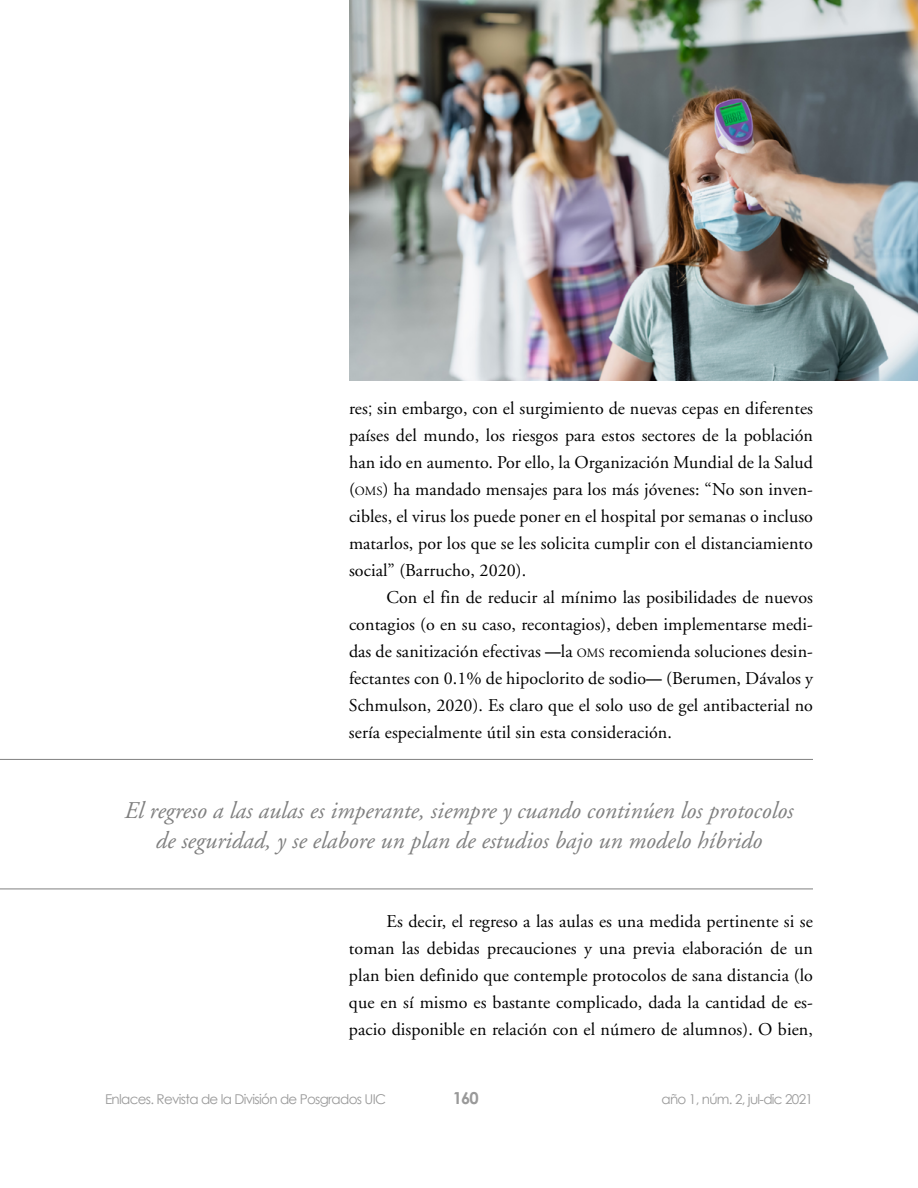
<style>
.page{position:relative;width:918px;height:1188px;background:#fff}
.page>*{position:absolute;margin:0;border:0;box-sizing:border-box;transform-origin:0 0}
.t1{font:italic 24px/30px "Adobe Garamond";color:#808080;text-align:center}
.t2{font:18px/27px "Adobe Garamond";letter-spacing:.005em;color:#000;text-align:justify}
.t3{font:700 16.5px "Century Gothic";color:#999}
.t4{font:13.5px "Century Gothic";letter-spacing:-.05em;color:#999}
.s1{font-family:"Arial";font-size:15.75px}
.s2{font-size:12.6px}
</style>
<div class="page">
<hr style="left:0;top:759px;width:813px;height:1px;background:#808080">
<hr style="left:0;top:889px;width:813px;height:1px;background:#808080">
<img style="left:349px;top:0;width:569px;height:381px">
<p class="t2" style="left:349px;top:395px;width:466px">res<span class="s1">;</span> sin embargo, con el surgimiento de nuevas cepas en diferentes países del mundo, los riesgos para estos sectores de la población han ido en aumento. Por ello, la Organización Mundial de la Salud (<span class="s2">OMS</span>) ha mandado mensajes para los más jóvenes: “No son inven&shy;cibles, el virus los puede poner en el hospital por semanas o incluso matarlos, por los que se les solicita cumplir con el distanciamiento social” (Barrucho, 2020).</p>
<p class="t2" style="left:349px;top:584px;width:466px;text-indent:38px">Con el fin de reducir al mínimo las posibilidades de nuevos contagios (o en su caso, recontagios), deben implementarse medi&shy;das de sanitización efectivas <span class="s1">—</span>la <span class="s2">OMS</span> recomienda soluciones desin&shy;fectantes con 0.1% de hipoclorito de sodio<span class="s1">—</span> (Berumen, Dávalos y Schmulson, 2020). Es claro que el solo uso de gel antibacterial no sería especialmente útil sin esta consideración.</p>
<h1 class="t1" style="left:125px;top:796px;width:670px">El regreso a las aulas es imperante, siempre y cuando continúen los protocolos de seguridad, y se elabore un plan de estudios bajo un modelo híbrido</h1>
<p class="t2" style="left:349px;top:908px;width:466px;text-indent:37px">Es decir, el regreso a las aulas es una medida pertinente si se toman las debidas precauciones y una previa elaboración de un plan bien definido que contemple protocolos de sana distancia (lo que en sí mismo es bastante complicado, dada la cantidad de es&shy;pacio disponible en relación con el número de alumnos). O bien,</p>
<p class="t4" style="left:105px;top:1091px;width:283px">Enlaces. Revista de la División de Posgrados UIC</p>
<p class="t3" style="left:453px;top:1087px;width:28px">160</p>
<p class="t4" style="left:662px;top:1091px;width:153px">año 1, núm. 2, jul-dic 2021</p>
</div>
